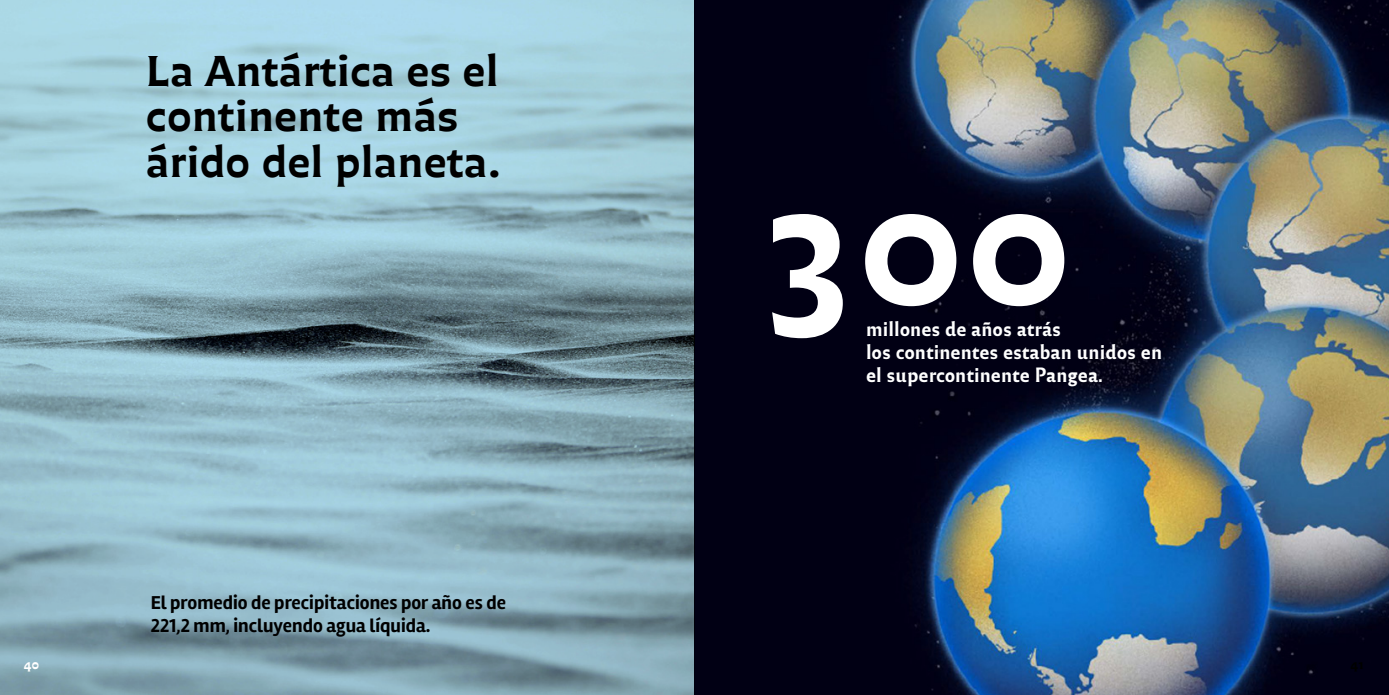
<style>
.page{position:relative;width:1389px;height:695px;background:#fff}
.page>*{position:absolute;margin:0;border:0;box-sizing:border-box;transform-origin:0 0}
.t1{font:43.75px/45.5px "Chercan Std Negra";color:#000}
.t2{font:19.25px/22.8px "Reforma 2018 Negra";color:#fff}
.t3{font:700 19.25px/22.8px "Rambla";color:#000}
.t4{font:13.65px "Chercan Std Negra";color:#fff}
</style>
<div class="page">
<img style="left:0;top:0;width:1389px;height:694px">
<svg style="left:772px;top:214px;width:292px;height:124px"></svg>
<h1 class="t1" style="left:146px;top:44px;width:357px">La Antártica es el continente más árido del planeta.</h1>
<p class="t4" style="left:24px;top:653px;width:17px">40</p>
<p class="t3" style="left:151px;top:592px;width:357px">El promedio de precipitaciones por año es de<br>221,2 mm, incluyendo agua líquida.</p>
<p class="t2" style="left:866px;top:318px;width:298px">millones de años atrás<br>los continentes estaban unidos en el supercontinente Pangea.</p>
</div>
